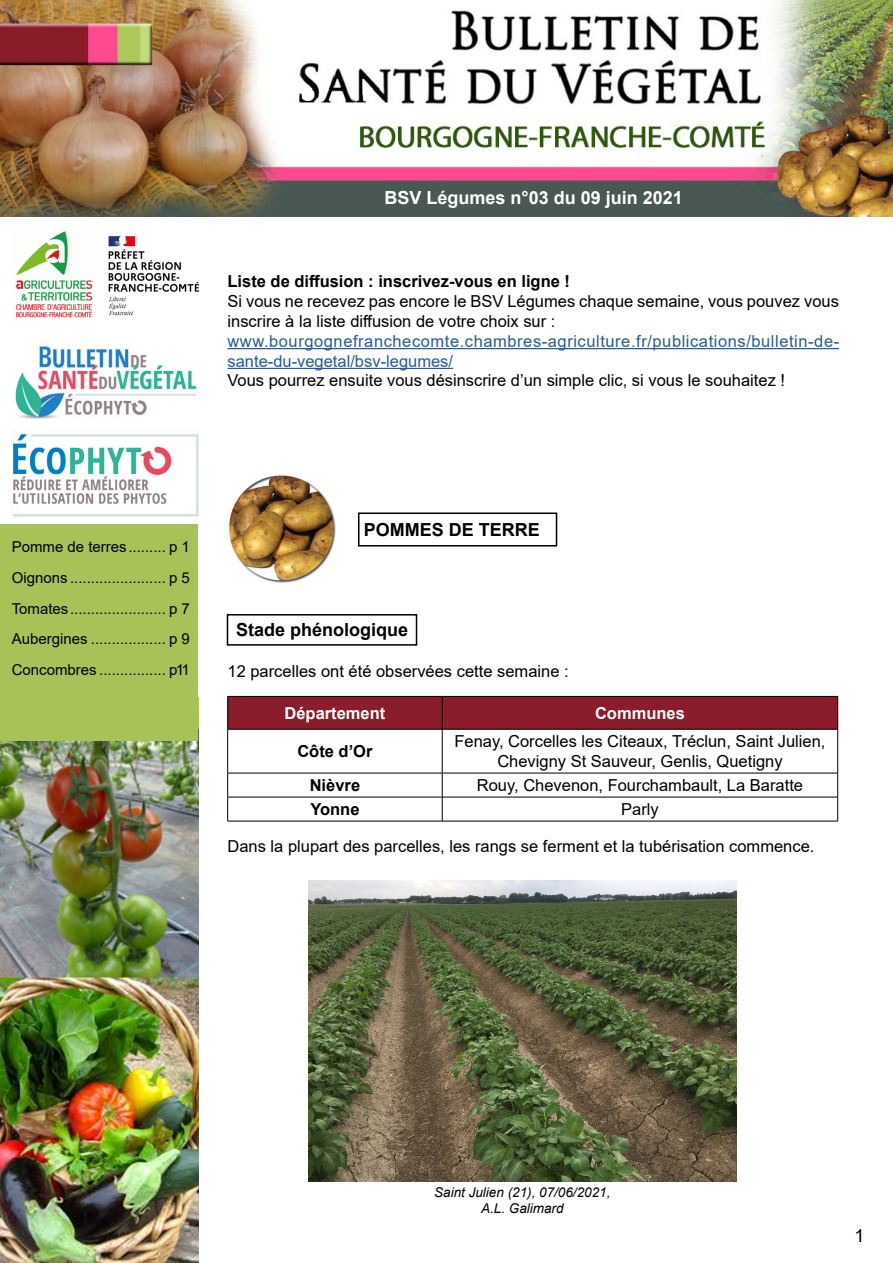
<style>
.page{position:relative;width:893px;height:1263px;background:#fff}
.page>*{position:absolute;margin:0;border:0;box-sizing:border-box;transform-origin:0 0}
.t1{font:700 18px "Arial";color:#000}
.t2{font:700 18px "Arial";color:#fff}
.t3{font:18px "Arial";color:#000}
.t4{font:16.5px/19.8px "Arial";color:#000}
.t5{font:16.5px/19.8px "Arial";letter-spacing:.035em;color:#275b9b}
.t6{font:700 16.5px "Arial";color:#000}
.t7{font:700 16.5px "Arial";color:#fff}
.t8{font:15px/30.8px "Arial";color:#000;text-align:justify}
.t9{font:italic 13.5px/16.2px "Arial";color:#000;text-align:center}
</style>
<div class="page">
<img style="left:0;top:741px;width:198px;height:522px">
<img style="left:0;top:0;width:893px;height:217px">
<img style="left:15px;top:231px;width:78px;height:87px">
<img style="left:108px;top:236px;width:91px;height:80px">
<img style="left:15px;top:345px;width:182px;height:74px">
<img style="left:13px;top:434px;width:185px;height:83px">
<div style="left:0;top:524px;width:198px;height:217px;background:#a7c256"></div>
<hr style="left:227px;top:348px;width:612px;height:1px;background:#275b9b">
<hr style="left:227px;top:368px;width:226px;height:1px;background:#275b9b">
<div style="left:358px;top:512px;width:199px;height:34px;border:2px solid #000"></div>
<img style="left:229px;top:475px;width:107px;height:108px">
<div style="left:227px;top:614px;width:190px;height:32px;border:2px solid #000"></div>
<div style="left:228px;top:697px;width:609px;height:32px;background:#8b1c2c"></div>
<hr style="left:227px;top:696px;width:215px;height:1px;background:#000">
<hr style="left:227px;top:697px;width:1px;height:32px;background:#000">
<hr style="left:442px;top:696px;width:396px;height:1px;background:#000">
<hr style="left:837px;top:697px;width:1px;height:32px;background:#000">
<hr style="left:227px;top:729px;width:215px;height:1px;background:#000">
<hr style="left:227px;top:729px;width:1px;height:44px;background:#000">
<hr style="left:442px;top:729px;width:396px;height:1px;background:#000">
<hr style="left:837px;top:729px;width:1px;height:44px;background:#000">
<hr style="left:227px;top:773px;width:215px;height:1px;background:#000">
<hr style="left:442px;top:773px;width:396px;height:1px;background:#000">
<hr style="left:227px;top:797px;width:215px;height:1px;background:#000">
<svg style="left:227px;top:773px;width:1px;height:48px"></svg>
<hr style="left:442px;top:797px;width:396px;height:1px;background:#000">
<svg style="left:837px;top:773px;width:1px;height:48px"></svg>
<hr style="left:227px;top:821px;width:215px;height:1px;background:#000">
<hr style="left:442px;top:821px;width:396px;height:1px;background:#000">
<hr style="left:442px;top:697px;width:1px;height:32px;background:#000">
<hr style="left:442px;top:729px;width:1px;height:44px;background:#000">
<svg style="left:442px;top:773px;width:1px;height:48px"></svg>
<img style="left:308px;top:880px;width:428px;height:301px">
<p class="t2" style="left:384px;top:185px;width:300px">BSV Légumes n°03 du 09 juin 2021</p>
<p class="t6" style="left:227px;top:270px;width:344px">Liste de diffusion : inscrivez-vous en ligne !</p>
<p class="t4" style="left:227px;top:291px;width:613px">Si vous ne recevez pas encore le BSV Légumes chaque semaine, vous pouvez vous inscrire à la liste diffusion de votre choix sur :</p>
<p class="t5" style="left:227px;top:331px;width:613px">www.bourgognefranchecomte.chambres-agriculture.fr/publications/bulletin-de&shy;sante-du-vegetal/bsv-legumes/</p>
<p class="t4" style="left:227px;top:371px;width:559px">Vous pourrez ensuite vous désinscrire d’un simple clic, si vous le souhaitez !</p>
<p class="t8" style="left:12px;top:531px;width:180px">Pomme de terres......... p 1<br>Oignons ....................... p 5<br>Tomates....................... p 7<br>Aubergines .................. p 9<br>Concombres ................ p11</p>
<p class="t1" style="left:364px;top:517px;width:178px">POMMES DE TERRE</p>
<p class="t1" style="left:236px;top:617px;width:174px">Stade phénologique</p>
<p class="t4" style="left:227px;top:662px;width:343px">12 parcelles ont été observées cette semaine :</p>
<p class="t7" style="left:285px;top:701px;width:102px">Département</p>
<p class="t7" style="left:595px;top:701px;width:91px">Communes</p>
<p class="t6" style="left:297px;top:740px;width:77px">Côte d’Or</p>
<p class="t4" style="left:454px;top:731px;width:373px;text-align:center">Fenay, Corcelles les Citeaux, Tréclun, Saint Julien,<br>Chevigny St Sauveur, Genlis, Quetigny</p>
<p class="t6" style="left:310px;top:774px;width:52px">Nièvre</p>
<p class="t4" style="left:477px;top:775px;width:328px">Rouy, Chevenon, Fourchambault, La Baratte</p>
<p class="t6" style="left:310px;top:798px;width:51px">Yonne</p>
<p class="t4" style="left:621px;top:799px;width:39px">Parly</p>
<p class="t4" style="left:227px;top:836px;width:588px">Dans la plupart des parcelles, les rangs se ferment et la tubérisation commence.</p>
<p class="t9" style="left:434px;top:1184px;width:178px">Saint Julien (21), 07/06/2021,<br>A.L. Galimard</p>
<p class="t3" style="left:855px;top:1223px;width:12px">1</p>
</div>
